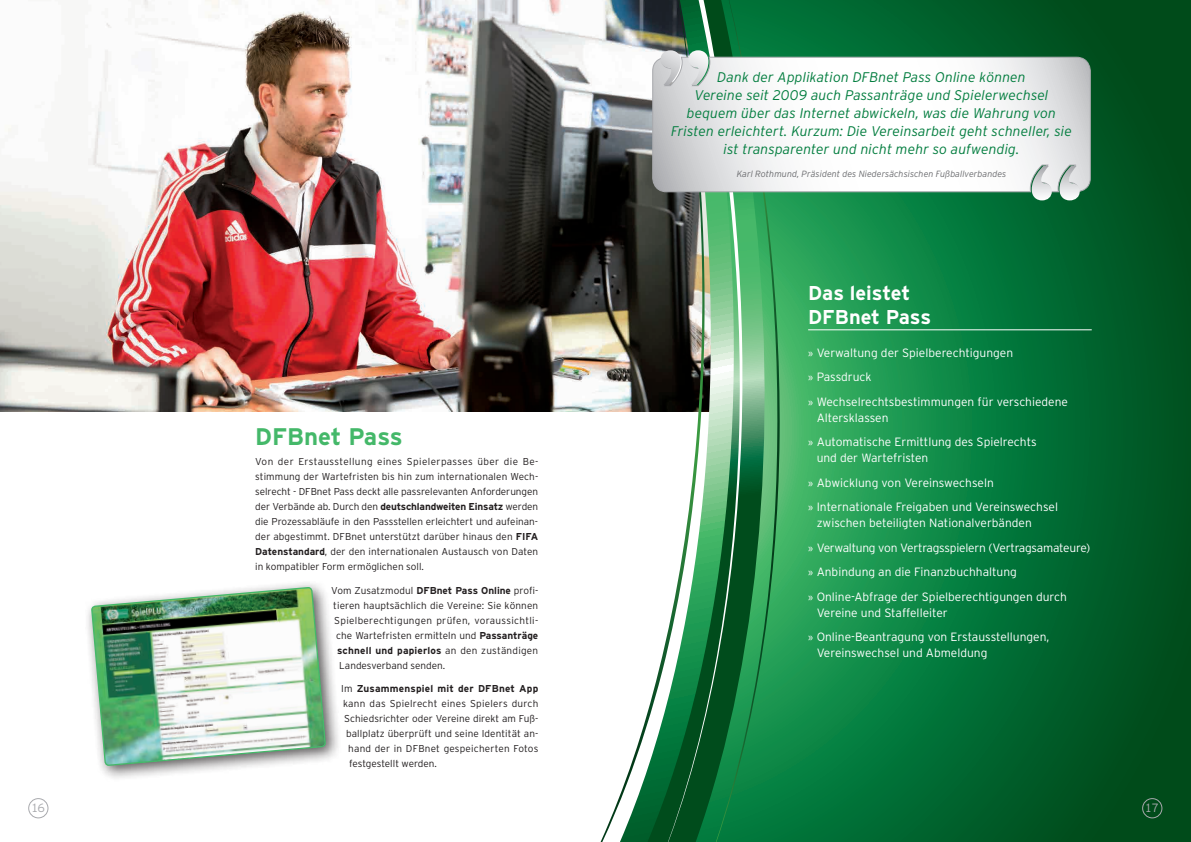
<style>
.page{position:relative;width:1191px;height:842px;background:#fff}
.page>*{position:absolute;margin:0;border:0;box-sizing:border-box;transform-origin:0 0}
.t1{font:700 24px "Interstate";color:#44b869}
.t2{font:700 20px/24px "Interstate";color:#fff}
.t3{font:italic 300 14px/18px "Interstate";letter-spacing:.005em;color:#047e40;text-align:center}
.t4{font:300 12px/24.5px "Interstate";color:#fff}
.t5{font:300 12px "Interstate";color:#a8a9ad}
.t6{font:300 10px/15px "Interstate";letter-spacing:.005em;color:#231f20;text-align:justify}
.t7{font:700 10px "Interstate";letter-spacing:.02em;color:#231f20}
.t8{font:300 10px "Interstate";letter-spacing:.03em;color:#231f20}
.t9{font:300 10px "Interstate";letter-spacing:.025em;color:#231f20}
.t10{font:italic 300 9px "Interstate";color:#6c6d70}
.s1{font-weight:700}
.s2{font-weight:300}
.s3{font-family:"Myriad Pro";font-weight:400}
</style>
<div class="page">
<img style="left:0;top:0;width:600px;height:411px">
<svg style="left:785px;top:0;width:406px;height:842px;background:#097237"></svg>
<svg style="left:780px;top:0;width:5px;height:842px;background:#31a35c"></svg>
<svg style="left:600px;top:0;width:34px;height:842px"></svg>
<svg style="left:772px;top:0;width:8px;height:842px;background:#2b9754"></svg>
<svg style="left:634px;top:0;width:138px;height:842px"></svg>
<div style="left:28px;top:798px;width:20px;height:20px;border:1px solid #a8a9ad;border-radius:50%"></div>
<hr style="left:808px;top:329px;width:283px;height:1px;background:#fff">
<div style="left:1142px;top:798px;width:20px;height:20px;border:1px solid #a8a9ad;border-radius:50%"></div>
<svg style="left:651px;top:56px;width:440px;height:137px"></svg>
<svg style="left:660px;top:50px;width:48px;height:35px;background:#cbd1d1"></svg>
<svg style="left:1031px;top:166px;width:48px;height:34px"></svg>
<div style="left:83px;top:579px;width:259px;height:203px;background:#231f20;opacity:.75"></div>
<img style="left:92px;top:579px;width:233px;height:203px">
<p class="t5" style="left:31px;top:801px;width:15px">16</p>
<h1 class="t1" style="left:255px;top:423px;width:149px">DFBnet Pass</h1>
<p class="t6" style="left:255px;top:454px;width:284px">Von der Erstausstellung eines Spielerpasses über die Be&shy;stimmung der Wartefristen bis hin zum internationalen Wech&shy;selrecht - DFBnet Pass deckt alle passrelevanten Anforderungen der Verbände ab. Durch den <span class="s1">deutschlandweiten Einsatz</span> werden die Prozessabläufe in den Passstellen erleichtert und aufeinan&shy;der abgestimmt. DFBnet unterstützt darüber hinaus den <span class="s1">FIFA Datenstandard</span>, der den internationalen Austausch von Daten in kompatibler Form ermöglichen soll.</p>
<p class="t6" style="left:331px;top:583px;width:208px">Vom Zusatzmodul <span class="s1">DFBnet Pass Online</span> profi-</p>
<p class="t6" style="left:333px;top:598px;width:206px">tieren hauptsächlich die Vereine: Sie können</p>
<p class="t8" style="left:334px;top:615px;width:205px">Spielberechtigungen prüfen, voraussichtli-</p>
<p class="t6" style="left:336px;top:628px;width:204px">che Wartefristen ermitteln und <span class="s1">Passanträge</span></p>
<p class="t7" style="left:337px;top:645px;width:202px">schnell und papierlos <span class="s2">an den zuständigen</span></p>
<p class="t6" style="left:339px;top:658px;width:108px">Landesverband senden.</p>
<p class="t7" style="left:341px;top:683px;width:199px"><span class="s2">Im</span> Zusammenspiel mit der DFBnet App</p>
<p class="t9" style="left:343px;top:698px;width:197px">kann das Spielrecht eines Spielers durch</p>
<p class="t6" style="left:344px;top:711px;width:195px">Schiedsrichter oder Vereine direkt am Fuß-</p>
<p class="t6" style="left:346px;top:726px;width:194px">ballplatz überprüft und seine Identität an-</p>
<p class="t6" style="left:348px;top:741px;width:192px">hand der in DFBnet gespeicherten Fotos</p>
<p class="t6" style="left:349px;top:756px;width:89px">festgestellt werden.</p>
<p class="t3" style="left:671px;top:68px;width:402px">Dank der Applikation DFBnet Pass Online können<br>Vereine seit 2009 auch Passanträge und Spielerwechsel bequem über das Internet abwickeln, was die Wahrung von Fristen erleichtert. Kurzum: Die Vereinsarbeit geht schneller, sie ist transparenter und nicht mehr so aufwendig.</p>
<p class="t10" style="left:736px;top:169px;width:271px">Karl Rothmund, Präsident des Niedersächsischen Fußballverbandes</p>
<h2 class="t2" style="left:808px;top:280px;width:124px">Das leistet<br>DFBnet Pass</h2>
<p class="t4" style="left:808px;top:340px;width:261px"><span class="s3">»</span> Verwaltung der Spielberechtigungen<br><span class="s3">»</span> Passdruck<br><span class="s3">»</span> Wechselrechtsbestimmungen für verschiedene</p>
<p class="t4" style="left:808px;top:405px;width:230px;text-indent:9px">Altersklassen<br><span class="s3">»</span> Automatische Ermittlung des Spielrechts</p>
<p class="t4" style="left:808px;top:446px;width:251px;text-indent:9px">und der Wartefristen<br><span class="s3">»</span> Abwicklung von Vereinswechseln<br><span class="s3">»</span> Internationale Freigaben und Vereinswechsel</p>
<p class="t4" style="left:808px;top:511px;width:284px;text-indent:9px">zwischen beteiligten Nationalverbänden<br><span class="s3">»</span> Verwaltung von Vertragsspielern (Vertragsamateure) <span class="s3">»</span> Anbindung an die Finanzbuchhaltung<br><span class="s3">»</span> Online-Abfrage der Spielberechtigungen durch</p>
<p class="t4" style="left:808px;top:600px;width:243px;text-indent:9px">Vereine und Staffelleiter<br><span class="s3">»</span> Online-Beantragung von Erstausstellungen,</p>
<p class="t4" style="left:816px;top:641px;width:172px">Vereinswechsel und Abmeldung</p>
<p class="t5" style="left:1144px;top:801px;width:16px">17</p>
</div>
